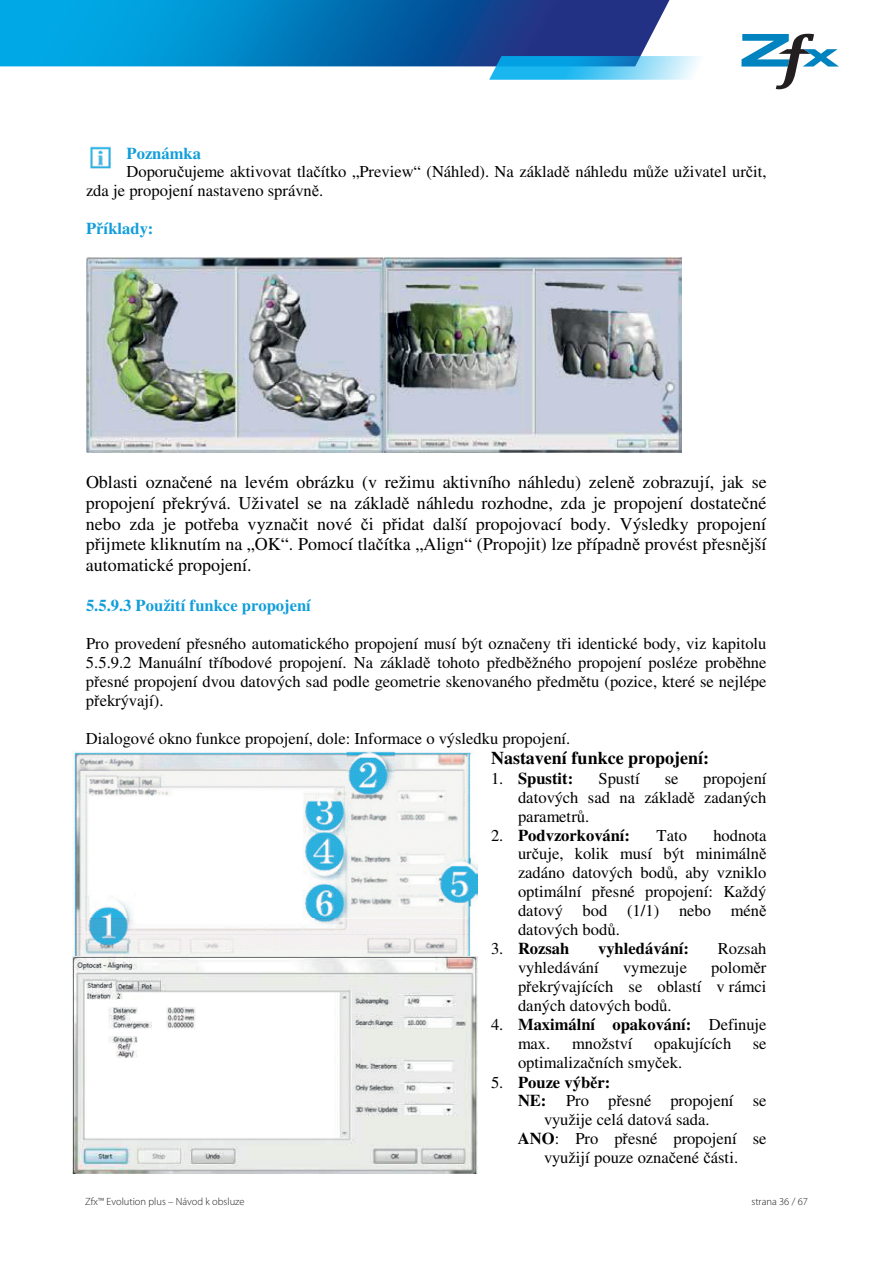
<style>
.page{position:relative;width:893px;height:1263px;background:#fff}
.page>*{position:absolute;margin:0;border:0;box-sizing:border-box;transform-origin:0 0}
.t1{font:18px/20.7px "Times";color:#000001;text-align:justify}
.t2{font:700 18px "Times";color:#000001}
.t3{font:16.5px/18.9px "Times";color:#000001;text-align:justify}
.t4{font:700 16.5px/18.9px "Times";color:#000001}
.t5{font:700 16.5px "Times";color:#119eda}
.t6{font:300 10.5px "Myriad Pro";color:#231f20}
.s1{font-family:"Times New Roman"}
.s2{font-weight:400}
.s3{font-weight:700}
</style>
<div class="page">
<svg style="left:0;top:0;width:670px;height:66px;background:#0876b9"></svg>
<svg style="left:489px;top:34px;width:350px;height:55px"></svg>
<img style="left:86px;top:257px;width:595px;height:196px">
<img style="left:90px;top:146px;width:21px;height:23px">
<img style="left:74px;top:751px;width:404px;height:205px">
<img style="left:73px;top:956px;width:405px;height:218px">
<p class="t5" style="left:127px;top:143px;width:76px">Poznámka</p>
<p class="t3" style="left:127px;top:162px;width:642px">Doporu<span class="s1">č</span>ujeme aktivovat tla<span class="s1">č</span>ítko „Preview“ (Náhled). Na základ<span class="s1">ě</span> náhledu m<span class="s1">ů</span>že uživatel ur<span class="s1">č</span>it,</p>
<p class="t3" style="left:86px;top:181px;width:239px">zda je propojení nastaveno správn<span class="s1">ě</span>.</p>
<p class="t5" style="left:86px;top:219px;width:69px">P<span class="s1">ř</span>íklady:</p>
<p class="t1" style="left:86px;top:472px;width:682px">Oblasti ozna<span class="s1">č</span>ené na levém obrázku (v režimu aktivního náhledu) zelen<span class="s1">ě</span> zobrazují, jak se propojení p<span class="s1">ř</span>ekrývá. Uživatel se na základ<span class="s1">ě</span> náhledu rozhodne, zda je propojení dostate<span class="s1">č</span>né nebo zda je pot<span class="s1">ř</span>eba vyzna<span class="s1">č</span>it nové <span class="s1">č</span>i p<span class="s1">ř</span>idat další propojovací body. Výsledky propojení p<span class="s1">ř</span>ijmete kliknutím na „OK“. Pomocí tla<span class="s1">č</span>ítka „Align“ (Propojit) lze p<span class="s1">ř</span>ípadn<span class="s1">ě</span> provést p<span class="s1">ř</span>esn<span class="s1">ě</span>jší automatické propojení.</p>
<p class="t5" style="left:86px;top:596px;width:226px">5.5.9.3 Použití funkce propojení</p>
<p class="t3" style="left:86px;top:634px;width:682px">Pro provedení p<span class="s1">ř</span>esného automatického propojení musí být ozna<span class="s1">č</span>eny t<span class="s1">ř</span>i identické body, viz kapitolu 5.5.9.2 Manuální t<span class="s1">ř</span>íbodové propojení. Na základ<span class="s1">ě</span> tohoto p<span class="s1">ř</span>edb<span class="s1">ě</span>žného propojení posléze prob<span class="s1">ě</span>hne p<span class="s1">ř</span>esné propojení dvou datových sad podle geometrie skenovaného p<span class="s1">ř</span>edm<span class="s1">ě</span>tu (pozice, které se nejlépe p<span class="s1">ř</span>ekrývají).</p>
<p class="t3" style="left:86px;top:729px;width:486px">Dialogové okno funkce propojení, dole: Informace o výsledku propojení.</p>
<p class="t2" style="left:491px;top:748px;width:220px">Nastavení funkce propojení:</p>
<p class="t4" style="left:491px;top:768px;width:84px"><span class="s2">1.</span> Spustit:</p>
<p class="t3" style="left:598px;top:768px;width:43px">Spustí</p>
<p class="t3" style="left:665px;top:768px;width:15px">se</p>
<p class="t3" style="left:518px;top:768px;width:250px;text-indent:185px">propojení datových sad na základ<span class="s1">ě</span> zadaných parametr<span class="s1">ů</span>.</p>
<p class="t4" style="left:491px;top:825px;width:140px"><span class="s2">2.</span> Podvzorkování:</p>
<p class="t3" style="left:657px;top:825px;width:32px">Tato</p>
<p class="t3" style="left:518px;top:825px;width:250px;text-indent:195px">hodnota ur<span class="s1">č</span>uje, kolik musí být minimáln<span class="s1">ě </span>zadáno datových bod<span class="s1">ů</span>, aby vzniklo optimální p<span class="s1">ř</span>esné propojení: Každý datový bod (1/1) nebo mén<span class="s1">ě </span>datových bod<span class="s1">ů</span>.</p>
<p class="t4" style="left:491px;top:939px;width:80px"><span class="s2">3.</span> Rozsah</p>
<p class="t4" style="left:598px;top:939px;width:92px">vyhledávání:</p>
<p class="t3" style="left:718px;top:939px;width:50px">Rozsah</p>
<p class="t3" style="left:518px;top:958px;width:82px">vyhledávání</p>
<p class="t3" style="left:623px;top:958px;width:66px">vymezuje</p>
<p class="t3" style="left:518px;top:958px;width:250px;text-indent:193px">polom<span class="s1">ě</span>r p<span class="s1">ř</span>ekrývajících se oblastí v rámci daných datových bod<span class="s1">ů</span>.</p>
<p class="t4" style="left:518px;top:1015px;width:250px;text-indent:-27px"><span class="s2">4.</span> Maximální opakování: <span class="s2">Definuje max.</span></p>
<p class="t3" style="left:572px;top:1034px;width:62px">množství</p>
<p class="t3" style="left:654px;top:1034px;width:79px">opakujících</p>
<p class="t3" style="left:753px;top:1034px;width:15px">se</p>
<p class="t3" style="left:518px;top:1053px;width:166px">optimaliza<span class="s1">č</span>ních smy<span class="s1">č</span>ek.</p>
<p class="t4" style="left:491px;top:1072px;width:121px"><span class="s2">5.</span> Pouze výb<span class="s1">ě</span>r:</p>
<p class="t3" style="left:518px;top:1091px;width:250px"><span class="s3">NE:</span> Pro p<span class="s1">ř</span>esné propojení se</p>
<p class="t3" style="left:544px;top:1110px;width:167px">využije celá datová sada.</p>
<p class="t3" style="left:518px;top:1129px;width:250px"><span class="s3">ANO</span>: Pro p<span class="s1">ř</span>esné propojení se</p>
<p class="t3" style="left:544px;top:1148px;width:196px">využijí pouze ozna<span class="s1">č</span>ené <span class="s1">č</span>ásti.</p>
<p class="t6" style="left:85px;top:1195px;width:161px">Zfx™ Evolution plus – Návod k obsluze</p>
<p class="t6" style="left:751px;top:1195px;width:58px">strana 36 / 67</p>
</div>
